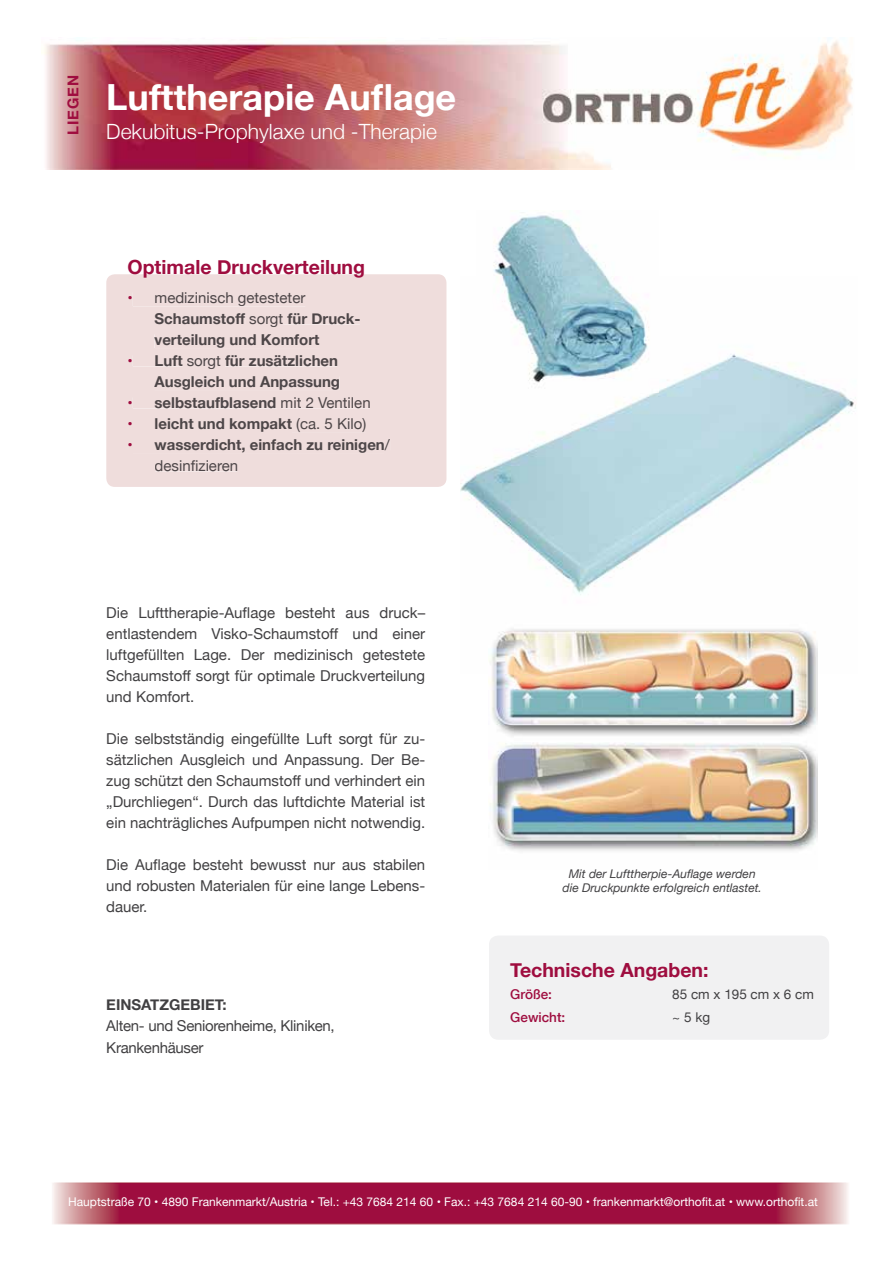
<style>
.page{position:relative;width:893px;height:1263px;background:#fff}
.page>*{position:absolute;margin:0;border:0;box-sizing:border-box;transform-origin:0 0}
.t1{font:700 36px "Helvetica Neue";color:#fff}
.t2{font:300 21px "Helvetica Neue";color:#fff}
.t3{font:700 19.5px "Helvetica Neue";color:#9f0d3f}
.t4{font:15px/21px "Helvetica Neue";color:#414042;text-align:justify}
.t5{font:700 15px/21px "Helvetica Neue";color:#4d4648}
.t6{font:15px/22.5px "Helvetica Neue";letter-spacing:-.02em;color:#414042}
.t7{font:700 15px "Helvetica Neue";color:#414042}
.t8{font:700 15px "Helvetica Neue";letter-spacing:.06em;color:#9f0d3f}
.t9{font:13.5px "Helvetica Neue";color:#414042}
.t10{font:500 13.5px "Helvetica Neue";color:#9f0d3f}
.t11{font:12px "Helvetica Neue";color:#fff}
.t12{font:italic 12px/14.4px "Helvetica Neue";color:#414042;text-align:center}
.s1{font-weight:400;color:#9e0d3f}
.s2{font-weight:400}
.s3{color:#9e0d3f}
</style>
<div class="page">
<img style="left:52px;top:1182px;width:796px;height:43px">
<img style="left:41px;top:37px;width:812px;height:132px">
<div style="left:106px;top:274px;width:340px;height:213px;background:#efdddc"></div>
<div style="left:133px;top:292px;width:172px;height:14px;background:#efdddc"></div>
<div style="left:128px;top:313px;width:117px;height:11px;background:#efdddc"></div>
<div style="left:250px;top:314px;width:33px;height:13px;background:#efdddc"></div>
<div style="left:283px;top:313px;width:77px;height:11px;background:#efdddc"></div>
<div style="left:155px;top:334px;width:164px;height:14px;background:#efdddc"></div>
<div style="left:133px;top:355px;width:50px;height:11px;background:#efdddc"></div>
<div style="left:187px;top:356px;width:34px;height:13px;background:#efdddc"></div>
<div style="left:225px;top:355px;width:112px;height:11px;background:#efdddc"></div>
<div style="left:154px;top:376px;width:185px;height:14px;background:#efdddc"></div>
<div style="left:133px;top:397px;width:143px;height:11px;background:#efdddc"></div>
<div style="left:282px;top:397px;width:88px;height:11px;background:#efdddc"></div>
<div style="left:133px;top:418px;width:159px;height:14px;background:#efdddc"></div>
<div style="left:292px;top:418px;width:73px;height:14px;background:#efdddc"></div>
<div style="left:133px;top:439px;width:251px;height:14px;background:#efdddc"></div>
<div style="left:385px;top:439px;width:5px;height:11px;background:#efdddc"></div>
<div style="left:155px;top:460px;width:82px;height:11px;background:#efdddc"></div>
<img style="left:493px;top:215px;width:113px;height:61px">
<img style="left:460px;top:276px;width:396px;height:319px">
<img style="left:490px;top:629px;width:328px;height:222px">
<div style="left:489px;top:936px;width:340px;height:104px;background:#f1f1f2"></div>
<p class="t8" style="left:61px;top:135px;width:61px;rotate:-90deg">LIEGEN</p>
<h1 class="t1" style="left:106px;top:68px;width:351px">Lufttherapie Auflage</h1>
<h2 class="t2" style="left:106px;top:115px;width:332px">Dekubitus-Prophylaxe und -Therapie</h2>
<h3 class="t3" style="left:128px;top:252px;width:239px">Optimale Druckverteilung</h3>
<p class="t5" style="left:155px;top:288px;width:207px;text-indent:-27px"><span class="s1">•</span> <span class="s2">medizinisch getesteter<br></span>Schaumstoff <span class="s2">sorgt</span> für Druck&shy;verteilung und Komfort</p>
<p class="t5" style="left:128px;top:351px;width:214px;text-align:right"><span class="s3">•</span> Luft <span class="s2">sorgt</span> für zusätzlichen<br>Ausgleich und Anpassung</p>
<p class="t5" style="left:128px;top:393px;width:245px"><span class="s3">•</span> selbstaufblasend <span class="s2">mit 2 Ventilen</span></p>
<p class="t5" style="left:128px;top:414px;width:240px"><span class="s3">•</span> leicht und kompakt <span class="s2">(ca. 5 Kilo)</span></p>
<p class="t5" style="left:155px;top:435px;width:237px;text-indent:-27px"><span class="s3">•</span> wasserdicht, einfach zu reinigen<span class="s2">/ desinfizieren</span></p>
<p class="t4" style="left:106px;top:603px;width:320px">Die Lufttherapie-Auflage besteht aus druck– entlastendem Visko-Schaumstoff und einer luftgefüllten Lage. Der medizinisch getestete Schaumstoff sorgt für optimale Druckverteilung und Komfort.</p>
<p class="t4" style="left:106px;top:729px;width:320px">Die selbstständig eingefüllte Luft sorgt für zu&shy;sätzlichen Ausgleich und Anpassung. Der Be&shy;zug schützt den Schaumstoff und verhindert ein „Durchliegen“. Durch das luftdichte Material ist ein nachträgliches Aufpumpen nicht notwendig.</p>
<p class="t4" style="left:106px;top:855px;width:320px">Die Auflage besteht bewusst nur aus stabilen und robusten Materialen für eine lange Lebens&shy;dauer.</p>
<p class="t7" style="left:106px;top:992px;width:122px">EINSATZGEBIET:</p>
<p class="t6" style="left:106px;top:1015px;width:230px">Alten- und Seniorenheime, Kliniken,<br>Krankenhäuser</p>
<p class="t12" style="left:563px;top:867px;width:201px">Mit der Lufttherpie-Auflage werden die Druckpunkte erfolgreich entlastet.</p>
<h3 class="t3" style="left:510px;top:954px;width:200px">Technische Angaben:</h3>
<p class="t10" style="left:510px;top:983px;width:43px">Größe:</p>
<p class="t9" style="left:672px;top:984px;width:143px">85 cm x 195 cm x 6 cm</p>
<p class="t10" style="left:510px;top:1006px;width:57px">Gewicht:</p>
<p class="t9" style="left:672px;top:1007px;width:39px">~ 5 kg</p>
<p class="t11" style="left:68px;top:1193px;width:751px">Hauptstraße 70 • 4890 Frankenmarkt/Austria • Tel.: +43 7684 214 60 • Fax.: +43 7684 214 60-90 • frankenmarkt@orthofit.at • www.orthofit.at</p>
</div>
